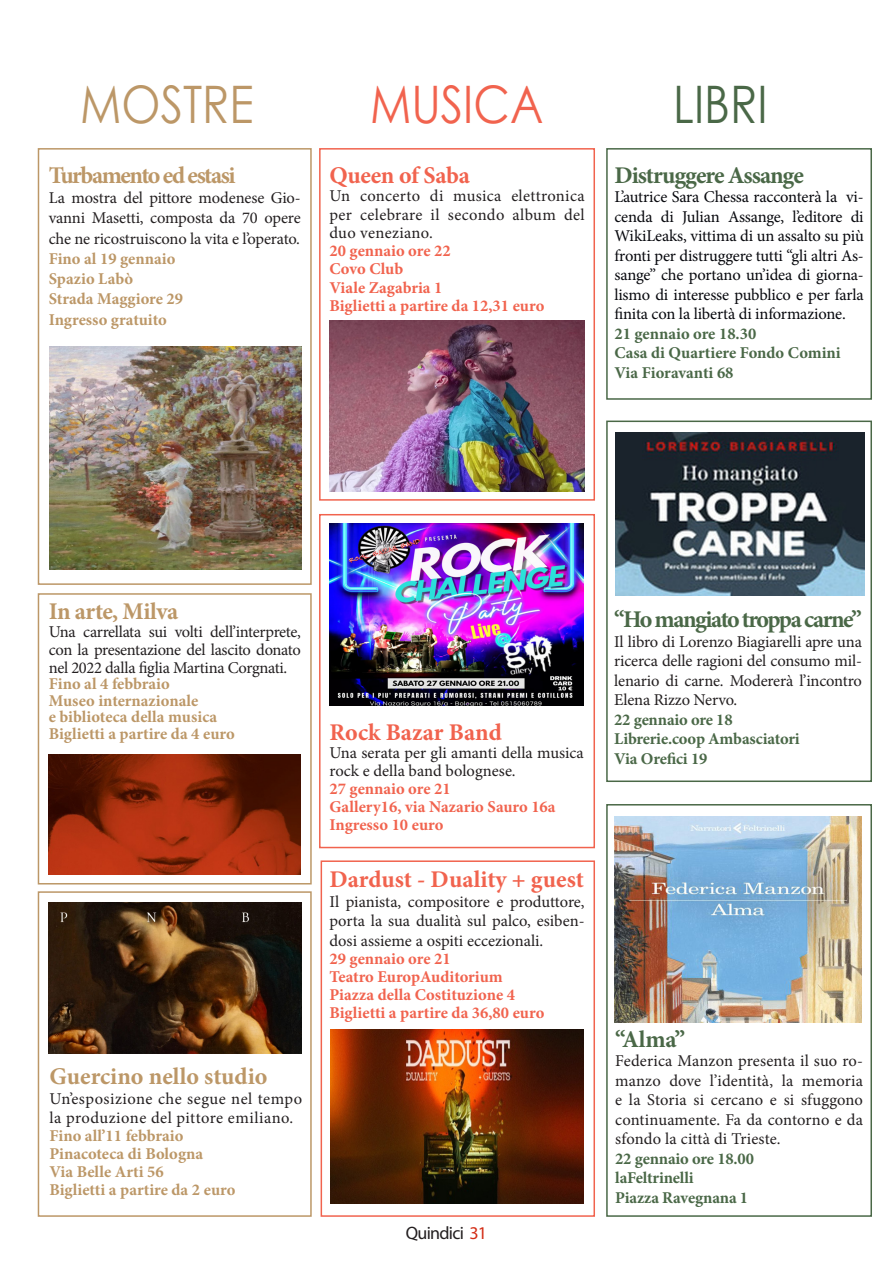
<style>
.page{position:relative;width:893px;height:1263px;background:#fff}
.page>*{position:absolute;margin:0;border:0;box-sizing:border-box;transform-origin:0 0}
.Settore{font:51.75px "Century Gothic";color:#bc9767;scale:.87 1}
.Settore-2{font:51.75px "Century Gothic";color:#f1634e;scale:.87 1}
.Settore-3{font:51.75px "Century Gothic";color:#4a6847;scale:.87 1}
.t1{font:700 24px "Minion Pro";letter-spacing:-.05em;color:#4a6847}
.t2{font:700 24px "Minion Pro";letter-spacing:-.005em;color:#f1634e}
.t3{font:700 24px "Minion Pro";color:#bc9767}
.t4{font:700 24px "Minion Pro";letter-spacing:-.06em;color:#bc9767}
.t5{font:700 24px "Minion Pro";letter-spacing:-.02em;color:#bc9767}
.t6{font:18px "Myriad Pro";letter-spacing:-.04em;color:#231f20}
.t7{font:16.5px/19.5px "Minion Pro";color:#231f20;text-align:justify}
.t8{font:16.5px/19.5px "Minion Pro";letter-spacing:-.01em;color:#07080d;text-align:justify}
.t9{font:700 16.5px "Minion Pro";color:#bc9767}
.t10{font:700 16.5px "Minion Pro";color:#f1634e}
.t11{font:700 16.5px "Minion Pro";letter-spacing:-.01em;color:#4a6847}
.t12{font:16.5px/19.5px "Minion Pro";letter-spacing:.03em;color:#231f20}
.s1{color:#d32d16}
</style>
<div class="page">
<div style="left:321px;top:860px;width:274px;height:357px;border:2px solid #f1634e"></div>
<div style="left:319px;top:514px;width:276px;height:334px;border:2px solid #f1634e"></div>
<div style="left:38px;top:891px;width:274px;height:326px;border:2px solid #bc9767"></div>
<img style="left:329px;top:524px;width:255px;height:182px">
<div style="left:38px;top:593px;width:274px;height:291px;border:2px solid #bc9767"></div>
<div style="left:38px;top:148px;width:274px;height:437px;border:2px solid #bc9767"></div>
<img style="left:49px;top:346px;width:252px;height:224px">
<img style="left:49px;top:903px;width:252px;height:150px">
<img style="left:49px;top:755px;width:252px;height:120px">
<div style="left:319px;top:148px;width:276px;height:353px;border:2px solid #f1634e"></div>
<img style="left:329px;top:321px;width:256px;height:171px">
<div style="left:606px;top:804px;width:266px;height:413px;border:2px solid #4a6847"></div>
<img style="left:614px;top:816px;width:248px;height:207px">
<div style="left:606px;top:421px;width:266px;height:361px;border:2px solid #4a6847"></div>
<img style="left:615px;top:432px;width:249px;height:164px">
<div style="left:606px;top:148px;width:266px;height:252px;border:2px solid #4a6847"></div>
<img style="left:331px;top:1029px;width:253px;height:174px">
<p class="Settore" style="left:80px;top:68px;width:201px">MOSTRE</p>
<p class="Settore-2" style="left:370px;top:68px;width:201px">MUSICA</p>
<p class="Settore-3" style="left:673px;top:68px;width:110px">LIBRI</p>
<p class="t4" style="left:49px;top:158px;width:188px">Turbamento ed estasi</p>
<p class="t7" style="left:49px;top:188px;width:254px;line-height:20.2px">La mostra del pittore modenese Gio&shy;vanni Masetti, composta da 70 opere che ne ricostruiscono la vita e l’operato.</p>
<p class="t9" style="left:49px;top:247px;width:128px">Fino al 19 gennaio</p>
<p class="t9" style="left:49px;top:267px;width:86px">Spazio Labò</p>
<p class="t9" style="left:49px;top:288px;width:136px">Strada Maggiore 29</p>
<p class="t9" style="left:49px;top:308px;width:120px">Ingresso gratuito</p>
<p class="t2" style="left:329px;top:158px;width:142px">Queen of Saba</p>
<p class="t7" style="left:329px;top:187px;width:257px;line-height:18.3px">Un concerto di musica elettronica per celebrare il secondo album del duo veneziano.</p>
<p class="t10" style="left:329px;top:239px;width:123px">20 gennaio ore 22</p>
<p class="t10" style="left:329px;top:258px;width:75px">Covo Club</p>
<p class="t10" style="left:329px;top:276px;width:115px">Viale Zagabria 1</p>
<p class="t10" style="left:329px;top:294px;width:216px">Biglietti a partire da 12,31 euro</p>
<p class="t1" style="left:614px;top:158px;width:191px">Distruggere Assange</p>
<p class="t8" style="left:614px;top:187px;width:251px">L’autrice Sara Chessa racconterà la vi&shy;cenda di Julian Assange, l’editore di WikiLeaks, vittima di un assalto su più fronti per distruggere tutti “gli altri As&shy;sange” che portano un’idea di giorna&shy;lismo di interesse pubblico e per farla finita con la libertà di informazione.</p>
<p class="t11" style="left:614px;top:322px;width:143px">21 gennaio ore 18.30</p>
<p class="t11" style="left:614px;top:342px;width:228px">Casa di Quartiere Fondo Comini</p>
<p class="t11" style="left:614px;top:361px;width:121px">Via Fioravanti 68</p>
<p class="t5" style="left:49px;top:594px;width:131px">In arte, Milva</p>
<p class="t7" style="left:49px;top:622px;width:254px;line-height:18px">Una carrellata sui volti dell’interprete, con la presentazione del lascito donato nel 2022 dalla figlia Martina Corgnati.</p>
<p class="t9" style="left:49px;top:672px;width:122px">Fino al 4 febbraio</p>
<p class="t9" style="left:49px;top:689px;width:151px">Museo internazionale</p>
<p class="t9" style="left:49px;top:705px;width:170px">e biblioteca della musica</p>
<p class="t9" style="left:49px;top:722px;width:187px">Biglietti a partire da 4 euro</p>
<p class="t3" style="left:49px;top:1060px;width:220px">Guercino nello studio</p>
<p class="t12" style="left:49px;top:1089px;width:254px">Un’esposizione che segue nel tempo la produzione del pittore emiliano.</p>
<p class="t9" style="left:49px;top:1124px;width:136px">Fino all’11 febbraio</p>
<p class="t9" style="left:49px;top:1142px;width:155px">Pinacoteca di Bologna</p>
<p class="t9" style="left:49px;top:1160px;width:116px">Via Belle Arti 56</p>
<p class="t9" style="left:49px;top:1178px;width:187px">Biglietti a partire da 2 euro</p>
<p class="t2" style="left:329px;top:715px;width:174px">Rock Bazar Band</p>
<p class="t7" style="left:329px;top:744px;width:256px;line-height:18px">Una serata per gli amanti della musica rock e della band bolognese.</p>
<p class="t10" style="left:329px;top:777px;width:123px">27 gennaio ore 21</p>
<p class="t10" style="left:329px;top:795px;width:228px">Gallery16, via Nazario Sauro 16a</p>
<p class="t10" style="left:329px;top:813px;width:115px">Ingresso 10 euro</p>
<p class="t2" style="left:329px;top:862px;width:256px">Dardust - Duality + guest</p>
<p class="t7" style="left:329px;top:892px;width:257px">Il pianista, compositore e produttore, porta la sua dualità sul palco, esiben&shy;dosi assieme a ospiti eccezionali.</p>
<p class="t10" style="left:329px;top:947px;width:123px">29 gennaio ore 21</p>
<p class="t10" style="left:329px;top:965px;width:175px">Teatro EuropAuditorium</p>
<p class="t10" style="left:329px;top:983px;width:187px">Piazza della Costituzione 4</p>
<p class="t10" style="left:329px;top:1001px;width:216px">Biglietti a partire da 36,80 euro</p>
<p class="t6" style="left:406px;top:1222px;width:83px">Quindici <span class="s1">31</span></p>
<p class="t1" style="left:614px;top:602px;width:249px">“Ho mangiato troppa carne”</p>
<p class="t7" style="left:614px;top:631px;width:249px">Il libro di Lorenzo Biagiarelli apre una ricerca delle ragioni del consumo mil&shy;lenario di carne. Modererà l’incontro Elena Rizzo Nervo.</p>
<p class="t11" style="left:614px;top:708px;width:120px">22 gennaio ore 18</p>
<p class="t11" style="left:614px;top:727px;width:187px">Librerie.coop Ambasciatori</p>
<p class="t11" style="left:614px;top:747px;width:95px">Via Orefici 19</p>
<p class="t1" style="left:615px;top:1022px;width:72px">“Alma”</p>
<p class="t7" style="left:615px;top:1051px;width:249px">Federica Manzon presenta il suo ro&shy;manzo dove l’identità, la memoria e la Storia si cercano e si sfuggono continuamente. Fa da contorno e da sfondo la città di Trieste.</p>
<p class="t11" style="left:615px;top:1147px;width:140px">22 gennaio ore 18.00</p>
<p class="t11" style="left:615px;top:1166px;width:80px">laFeltrinelli</p>
<p class="t11" style="left:615px;top:1186px;width:134px">Piazza Ravegnana 1</p>
</div>
